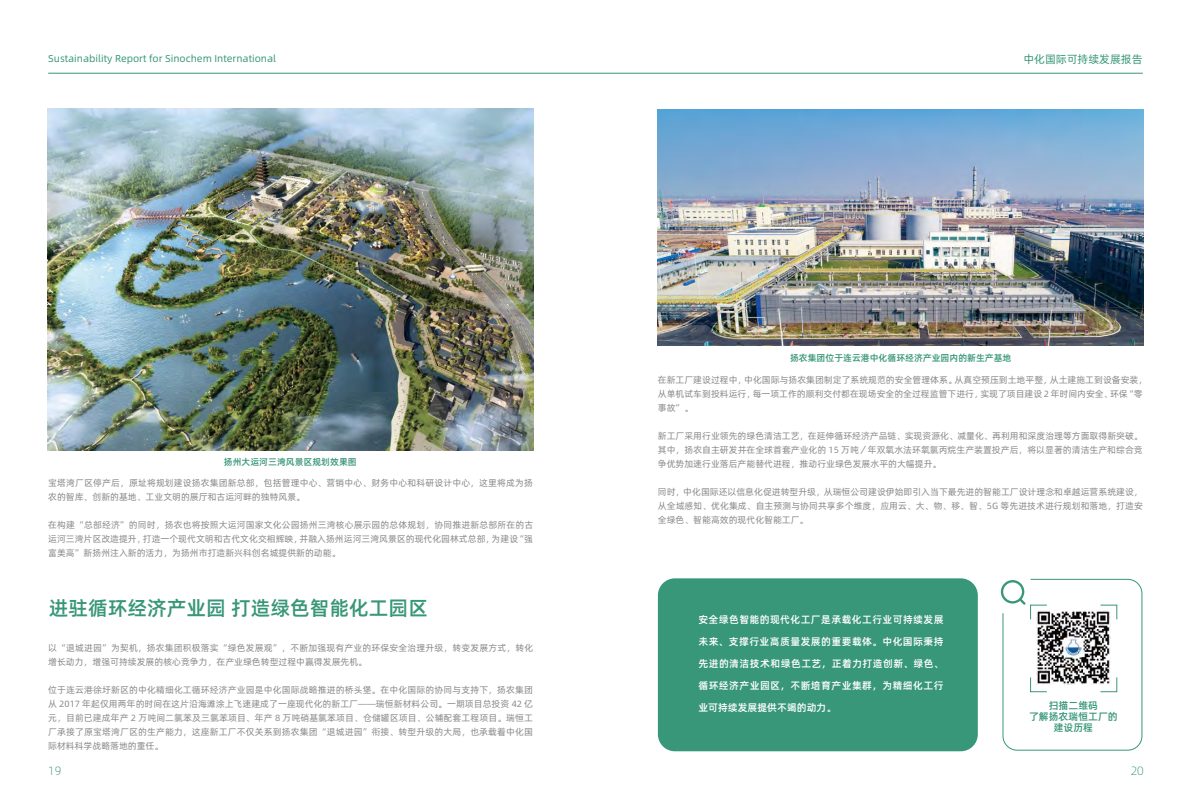
<style>
.page{position:relative;width:1191px;height:808px;background:#fff}
.page>*{position:absolute;margin:0;border:0;box-sizing:border-box;transform-origin:0 0}
.t1{font:20px "Alibaba Pu Hui Ti M";color:#389679}
.t2{font:300 12px "Alibaba Sans";color:#389679}
.t3{font:11px "Alibaba Pu Hui Ti R";color:#389679}
.t4{font:10px "Alibaba Pu Hui Ti M";letter-spacing:.04em;color:#fff}
.t5{font:10px "Alibaba Sans";color:#389679}
.t6{font:10px/11.3px "Alibaba Pu Hui Ti M";color:#389679;text-align:center}
.t7{font:10px "Alibaba Pu Hui Ti M";color:#fff}
.t8{font:9px/14px "Alibaba Pu Hui Ti R";color:#898989;text-align:justify}
.t9{font:9px "Alibaba Pu Hui Ti M";color:#389679}
</style>
<div class="page">
<div style="left:658px;top:578px;width:319px;height:173px;background:#389679;border-radius:17px"></div>
<img style="left:658px;top:110px;width:485px;height:236px">
<img style="left:47px;top:109px;width:486px;height:342px">
<svg style="left:1000px;top:578px;width:143px;height:173px"></svg>
<hr style="left:48px;top:73px;width:1094px;height:1px;background:#389679">
<p class="t5" style="left:48px;top:51px;width:229px">Sustainability Report for Sinochem International</p>
<p class="t3" style="left:1023px;top:51px;width:121px">中化国际可持续发展报告</p>
<p class="t9" style="left:224px;top:455px;width:134px">扬州大运河三湾风景区规划效果图</p>
<p class="t8" style="left:48px;top:475px;width:486px">宝塔湾厂区停产后，原址将规划建设扬农集团新总部，包括管理中心、营销中心、财务中心和科研设计中心，这里将成为扬农的智库、创新的基地、工业文明的展厅和古运河畔的独特风景。</p>
<p class="t8" style="left:48px;top:517px;width:486px">在构建“总部经济”的同时，扬农也将按照大运河国家文化公园扬州三湾核心展示园的总体规划，协同推进新总部所在的古运河三湾片区改造提升，打造一个现代文明和古代文化交相辉映，并融入扬州运河三湾风景区的现代化园林式总部，为建设“强富美高”新扬州注入新的活力，为扬州市打造新兴科创名城提供新的动能。</p>
<h1 class="t1" style="left:49px;top:593px;width:381px">进驻循环经济产业园 打造绿色智能化工园区</h1>
<p class="t8" style="left:48px;top:640px;width:486px">以“退城进园”为契机，扬农集团积极落实“绿色发展观”，不断加强现有产业的环保安全治理升级，转变发展方式，转化增长动力，增强可持续发展的核心竞争力，在产业绿色转型过程中赢得发展先机。</p>
<p class="t8" style="left:48px;top:682px;width:486px">位于连云港徐圩新区的中化精细化工循环经济产业园是中化国际战略推进的桥头堡。在中化国际的协同与支持下，扬农集团从 2017 年起仅用两年的时间在这片沿海滩涂上飞速建成了一座现代化的新工厂——瑞恒新材料公司。一期项目总投资 42 亿元，目前已建成年产 2 万吨间二氯苯及三氯苯项目、年产 8 万吨硝基氯苯项目、仓储罐区项目、公辅配套工程项目。瑞恒工厂承接了原宝塔湾厂区的生产能力，这座新工厂不仅关系到扬农集团“退城进园”衔接、转型升级的大局，也承载着中化国际材料科学战略落地的重任。</p>
<p class="t9" style="left:790px;top:350px;width:223px">扬农集团位于连云港中化循环经济产业园内的新生产基地</p>
<p class="t8" style="left:658px;top:372px;width:491px;text-align:left">在新工厂建设过程中，中化国际与扬农集团制定了系统规范的安全管理体系。从真空预压到土地平整，从土建施工到设备安装，从单机试车到投料运行，每一项工作的顺利交付都在现场安全的全过程监管下进行，实现了项目建设 2 年时间内安全、环保“零事故”。</p>
<p class="t8" style="left:658px;top:428px;width:486px">新工厂采用行业领先的绿色清洁工艺，在延伸循环经济产品链、实现资源化、减量化、再利用和深度治理等方面取得新突破。其中，扬农自主研发并在全球首套产业化的 15 万吨／年双氧水法环氧氯丙烷生产装置投产后，将以显著的清洁生产和综合竞争优势加速行业落后产能替代进程，推动行业绿色发展水平的大幅提升。</p>
<p class="t8" style="left:658px;top:484px;width:486px">同时，中化国际还以信息化促进转型升级，从瑞恒公司建设伊始即引入当下最先进的智能工厂设计理念和卓越运营系统建设，从全域感知、优化集成、自主预测与协同共享多个维度，应用云、大、物、移、智、5G 等先进技术进行规划和落地，打造安全绿色、智能高效的现代化智能工厂。</p>
<p class="t4" style="left:698px;top:612px;width:247px">安全绿色智能的现代化工厂是承载化工行业可持续发展</p>
<p class="t4" style="left:698px;top:634px;width:247px">未来、支撑行业高质量发展的重要载体。中化国际秉持</p>
<p class="t4" style="left:698px;top:656px;width:247px">先进的清洁技术和绿色工艺，正着力打造创新、绿色、</p>
<p class="t4" style="left:698px;top:678px;width:247px">循环经济产业园区，不断培育产业集群，为精细化工行</p>
<p class="t7" style="left:698px;top:700px;width:139px">业可持续发展提供不竭的动力。</p>
<p class="t6" style="left:1029px;top:699px;width:90px">扫描二维码<br>了解扬农瑞恒工厂的建设历程</p>
<h2 class="t2" style="left:48px;top:762px;width:15px">19</h2>
<h2 class="t2" style="left:1130px;top:762px;width:15px">20</h2>
</div>
